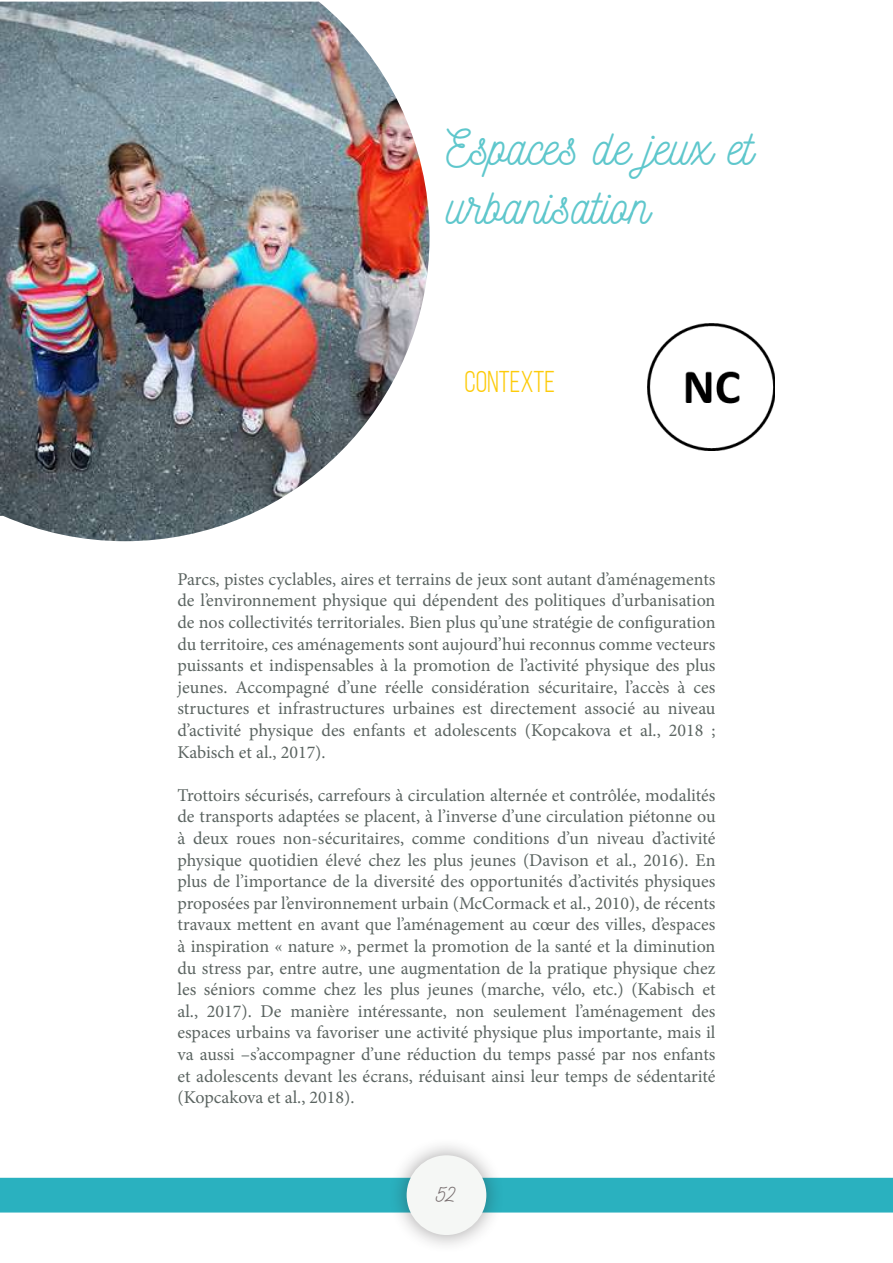
<style>
.page{position:relative;width:893px;height:1263px;background:#fff}
.page>*{position:absolute;margin:0;border:0;box-sizing:border-box;transform-origin:0 0}
.t1{font:49.5px/59.4px "Nickainley";color:#5fc7cc}
.t2{font:30px "Bebas Neue";color:#fdcb0a}
.t3{font:21px "Nickainley";color:#746a6b}
.t4{font:18px/21.6px "Minion Pro";color:#5b6461;text-align:justify}
</style>
<div class="page">
<img style="left:0;top:2px;width:430px;height:539px">
<img style="left:648px;top:324px;width:127px;height:126px">
<div style="left:0;top:1178px;width:893px;height:34px;background:#2ab1bf"></div>
<div style="left:389px;top:1137px;width:116px;height:116px;background:#231f20;opacity:.42"></div>
<div style="left:407px;top:1155px;width:79px;height:80px;background:#f5f7f5;border-radius:50%"></div>
<h1 class="t1" style="left:446px;top:117px;width:308px">Espaces de jeux et urbanisation</h1>
<h2 class="t2" style="left:465px;top:366px;width:92px">CONTEXTE</h2>
<p class="t4" style="left:177px;top:568px;width:540px">Parcs, pistes cyclables, aires et terrains de jeux sont autant d’aménagements de l’environnement physique qui dépendent des politiques d’urbanisation de nos collectivités territoriales. Bien plus qu’une stratégie de configuration du territoire, ces aménagements sont aujourd’hui reconnus comme vecteurs puissants et indispensables à la promotion de l’activité physique des plus jeunes. Accompagné d’une réelle considération sécuritaire, l’accès à ces structures et infrastructures urbaines est directement associé au niveau d’activité physique des enfants et adolescents (Kopcakova et al., 2018 ; Kabisch et al., 2017).</p>
<p class="t4" style="left:177px;top:784px;width:540px">Trottoirs sécurisés, carrefours à circulation alternée et contrôlée, modalités de transports adaptées se placent, à l’inverse d’une circulation piétonne ou à deux roues non-sécuritaires, comme conditions d’un niveau d’activité physique quotidien élevé chez les plus jeunes (Davison et al., 2016). En plus de l’importance de la diversité des opportunités d’activités physiques proposées par l’environnement urbain (McCormack et al., 2010), de récents travaux mettent en avant que l’aménagement au cœur des villes, d’espaces à inspiration « nature », permet la promotion de la santé et la diminution du stress par, entre autre, une augmentation de la pratique physique chez les séniors comme chez les plus jeunes (marche, vélo, etc.) (Kabisch et al., 2017). De manière intéressante, non seulement l’aménagement des espaces urbains va favoriser une activité physique plus importante, mais il va aussi –s’accompagner d’une réduction du temps passé par nos enfants et adolescents devant les écrans, réduisant ainsi leur temps de sédentarité (Kopcakova et al., 2018).</p>
<p class="t3" style="left:437px;top:1181px;width:21px">52</p>
</div>
